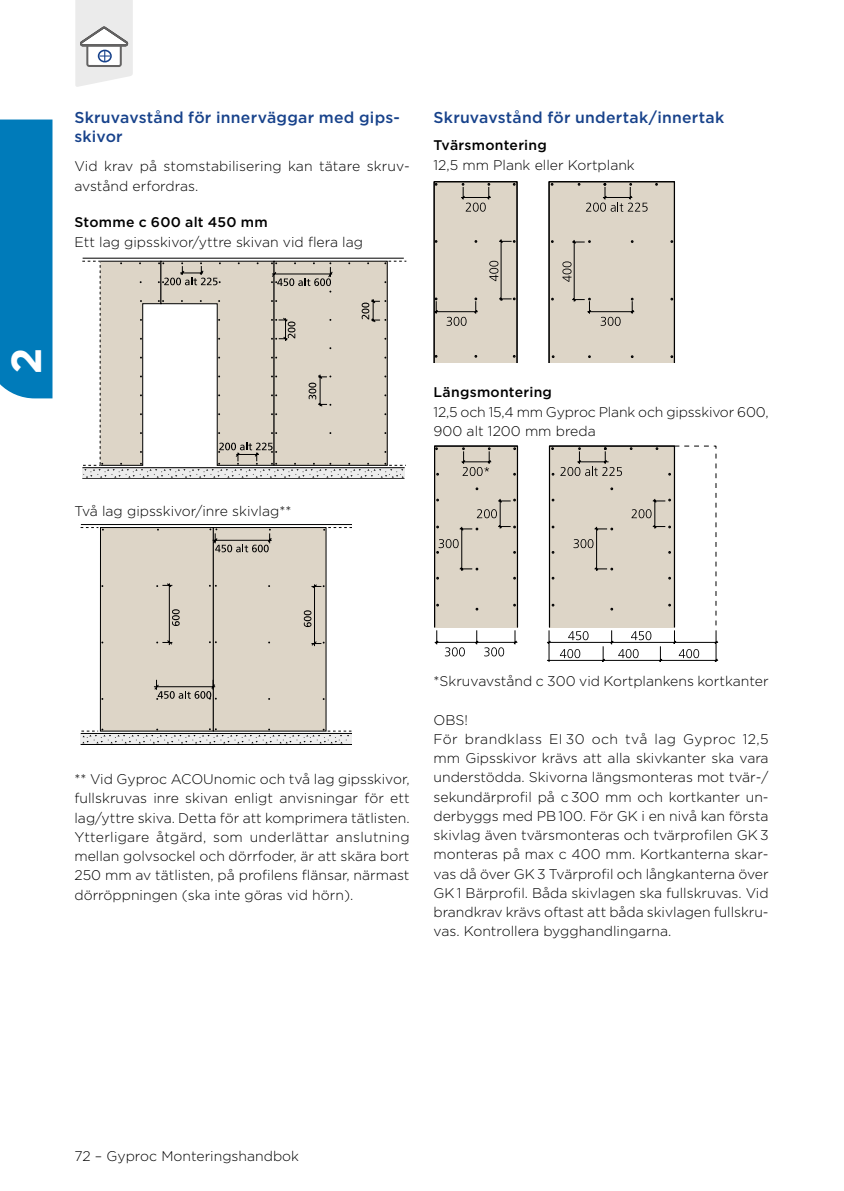
<style>
.page{position:relative;width:844px;height:1191px;background:#fff}
.page>*{position:absolute;margin:0;border:0;box-sizing:border-box;transform-origin:0 0}
.t1{font:700 42px "Gotham";color:#fff}
.t2{font:500 15.75px/19.2px "Gotham";letter-spacing:.015em;color:#17428b}
.t3{font:300 14px/19.2px "Gotham";color:#000}
.t4{font:500 14px "Gotham";letter-spacing:.02em;color:#000}
</style>
<div class="page">
<svg style="left:75px;top:0;width:58px;height:87px"></svg>
<div style="left:0;top:119px;width:52px;height:279px;background:#007bba"></div>
<hr style="left:83px;top:258px;width:320px;height:1px;background:#000">
<hr style="left:82px;top:478px;width:322px;height:1px;background:#000">
<svg style="left:82px;top:261px;width:324px;height:217px"></svg>
<div style="left:100px;top:527px;width:113px;height:204px;background:#ddd5c7"></div>
<div style="left:100px;top:527px;width:113px;height:204px;border:1px solid #000"></div>
<div style="left:213px;top:527px;width:113px;height:204px;background:#ddd5c7"></div>
<div style="left:213px;top:527px;width:113px;height:204px;border:1px solid #000"></div>
<svg style="left:81px;top:743px;width:270px;height:1px"></svg>
<hr style="left:81px;top:524px;width:270px;height:1px;background:#000">
<hr style="left:81px;top:744px;width:270px;height:1px;background:#000">
<svg style="left:80px;top:527px;width:24px;height:3px"></svg>
<svg style="left:323px;top:527px;width:28px;height:4px"></svg>
<svg style="left:209px;top:528px;width:63px;height:24px"></svg>
<svg style="left:80px;top:728px;width:271px;height:15px"></svg>
<svg style="left:154px;top:583px;width:63px;height:117px"></svg>
<svg style="left:304px;top:584px;width:20px;height:62px"></svg>
<svg style="left:433px;top:181px;width:242px;height:182px"></svg>
<svg style="left:460px;top:183px;width:31px;height:29px"></svg>
<svg style="left:433px;top:297px;width:45px;height:29px"></svg>
<svg style="left:489px;top:239px;width:26px;height:62px;background:#c8c0b4"></svg>
<svg style="left:577px;top:183px;width:70px;height:29px;background:#c6bfb2"></svg>
<svg style="left:562px;top:239px;width:72px;height:87px;background:#d2cbbd"></svg>
<svg style="left:434px;top:445px;width:284px;height:216px"></svg>
<p class="t2" style="left:74px;top:108px;width:327px">Skruvavstånd för innerväggar med gips&shy;skivor</p>
<p class="t3" style="left:74px;top:156px;width:337px">Vid krav på stomstabilisering kan tätare skruv&shy;avstånd erfordras.</p>
<p class="t4" style="left:74px;top:213px;width:195px">Stomme c 600 alt 450 mm</p>
<p class="t3" style="left:74px;top:232px;width:290px">Ett lag gipsskivor/yttre skivan vid flera lag</p>
<p class="t2" style="left:433px;top:108px;width:292px">Skruvavstånd för undertak/innertak</p>
<p class="t4" style="left:433px;top:136px;width:115px">Tvärsmontering</p>
<p class="t3" style="left:433px;top:155px;width:203px">12,5 mm Plank eller Kortplank</p>
<h1 class="t1" style="left:-2px;top:374px;width:28px;rotate:-90deg">2</h1>
<p class="t3" style="left:74px;top:501px;width:218px">Två lag gipsskivor/inre skivlag**</p>
<p class="t4" style="left:433px;top:383px;width:120px">Längsmontering</p>
<p class="t3" style="left:433px;top:401px;width:336px">12,5 och 15,4 mm Gyproc Plank och gipsskivor 600,<br>900 alt 1200 mm breda</p>
<p class="t3" style="left:74px;top:769px;width:336px;text-align:justify">** Vid Gyproc ACOUnomic och två lag gipsskivor, fullskruvas inre skivan enligt anvisningar för ett lag/yttre skiva. Detta för att komprimera tätlisten.<br>Ytterligare åtgärd, som underlättar anslutning mellan golvsockel och dörrfoder, är att skära bort 250 mm av tätlisten, på profilens flänsar, närmast dörröppningen (ska inte göras vid hörn).</p>
<p class="t3" style="left:433px;top:671px;width:336px">*Skruvavstånd c 300 vid Kortplankens kortkanter</p>
<p class="t3" style="left:433px;top:709px;width:336px">OBS!<br>För brandklass EI 30 och två lag Gyproc 12,5 mm Gipsskivor krävs att alla skivkanter ska vara understödda. Skivorna längsmonteras mot tvär-/ sekundärprofil på c 300 mm och kortkanter un&shy;derbyggs med PB 100. För GK i en nivå kan första skivlag även tvärsmonteras och tvärprofilen GK 3 monteras på max c 400 mm. Kortkanterna skar&shy;vas då över GK 3 Tvärprofil och långkanterna över GK 1 Bärprofil. Båda skivlagen ska fullskruvas. Vid brandkrav krävs oftast att båda skivlagen fullskru&shy;vas. Kontrollera bygghandlingarna.</p>
<p class="t3" style="left:74px;top:1146px;width:226px">72 – Gyproc Monteringshandbok</p>
</div>
